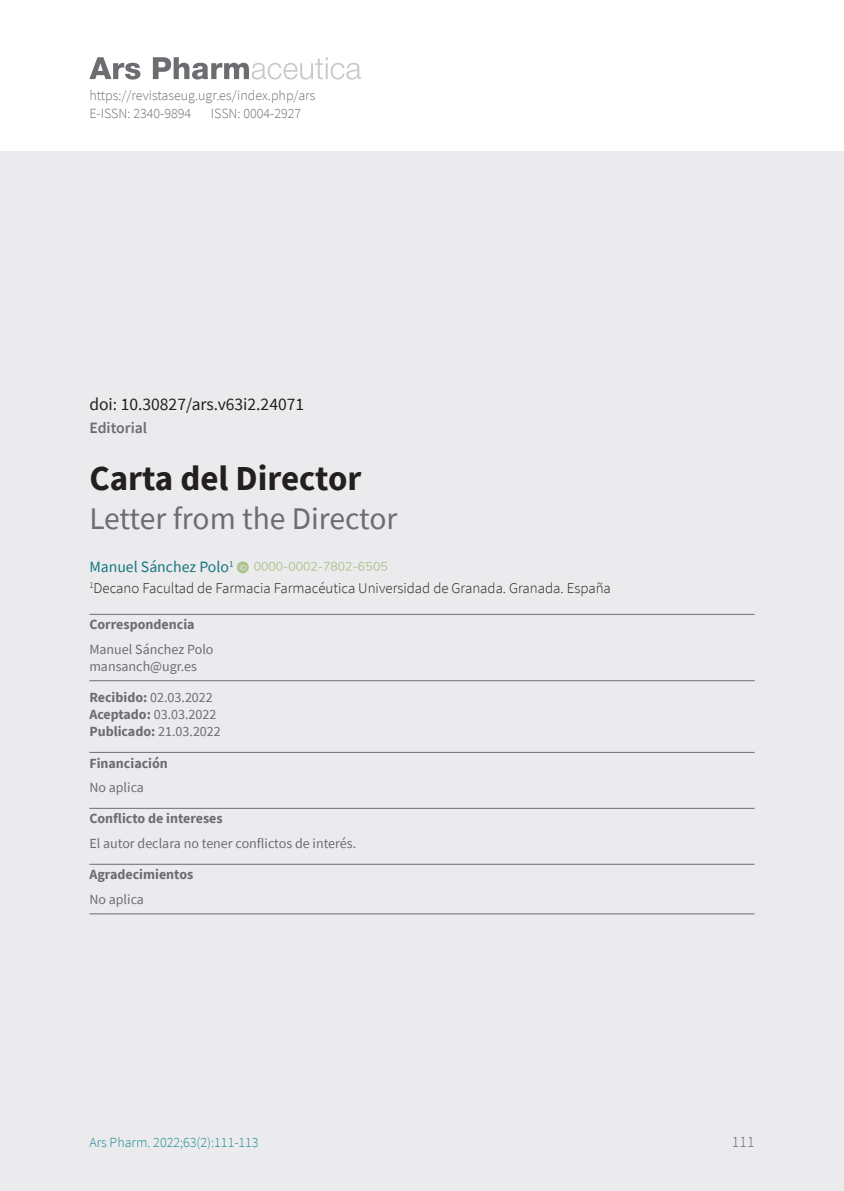
<style>
.page{position:relative;width:844px;height:1191px;background:#fff}
.page>*{position:absolute;margin:0;border:0;box-sizing:border-box;transform-origin:0 0}
.sps_titulo_original{font:700 35px "Source Sans Pro";color:#231f20}
.sps_titulo_traduc{font:31.5px "Source Sans Pro";color:#6c6d70}
.sps_doi{font:17.5px "Source Sans Pro";color:#231f20}
.sps_autores{font:15.75px "Source Sans Pro";color:#16767f}
.sps_seccion{font:600 15.75px "Source Sans Pro";color:#6c6d70}
.t1{font:300 15.75px "Source Sans Pro";color:#6c6d70}
.sps_afiliaciones{font:300 14.88px "Source Sans Pro";color:#231f20}
.sps_texto_metadatos{font:14px "Source Sans Pro";color:#6c6d70}
.t2{font:300 14px "Source Sans Pro";color:#6c6d70}
.sps_titulo_metadatos{font:700 14px "Source Sans Pro";color:#6c6d70}
.t3{font:300 14px "Source Sans Pro";color:#1c8993}
.sps_linea_fin_metada{font:14px "Source Sans Pro";color:#6c6d70}
.sps_texto_metadatos-2{font:700 14px "Source Sans Pro";color:#6c6d70}
.s1{color:#adc38c}
.s2{font-weight:700}
.s3{font-weight:400}
</style>
<div class="page">
<div style="left:0;top:151px;width:843px;height:1040px;background:#ebebed"></div>
<svg style="left:89px;top:57px;width:272px;height:23px"></svg>
<hr style="left:89px;top:614px;width:665px;height:1px;background:#6c6d70">
<hr style="left:89px;top:680px;width:665px;height:1px;background:#6c6d70">
<hr style="left:89px;top:752px;width:665px;height:1px;background:#6c6d70">
<hr style="left:89px;top:808px;width:665px;height:1px;background:#6c6d70">
<hr style="left:89px;top:864px;width:665px;height:1px;background:#6c6d70">
<hr style="left:89px;top:913px;width:665px;height:1px;background:#6c6d70">
<p class="t2" style="left:89px;top:86px;width:227px">https://revistaseug.ugr.es/index.php/ars</p>
<p class="t2" style="left:89px;top:105px;width:103px">E-ISSN: 2340-9894</p>
<p class="t2" style="left:211px;top:105px;width:92px">ISSN: 0004-2927</p>
<p class="sps_doi" style="left:89px;top:393px;width:216px">doi: 10.30827/ars.v63i2.24071</p>
<p class="sps_seccion" style="left:89px;top:418px;width:59px">Editorial</p>
<p class="sps_titulo_original" style="left:89px;top:454px;width:273px">Carta del Director</p>
<p class="sps_titulo_traduc" style="left:89px;top:498px;width:309px">Letter from the Director</p>
<p class="sps_autores" style="left:89px;top:557px;width:161px">Manuel Sánchez Polo<sup>1</sup> <span class="s1">□</span></p>
<p class="sps_afiliaciones" style="left:89px;top:579px;width:523px"><sup>1</sup>Decano Facultad de Farmacia Farmacéutica Universidad de Granada. Granada. España</p>
<p class="sps_titulo_metadatos" style="left:89px;top:615px;width:107px">Correspondencia</p>
<p class="sps_texto_metadatos" style="left:89px;top:640px;width:126px">Manuel Sánchez Polo</p>
<p class="sps_linea_fin_metada" style="left:89px;top:657px;width:109px">mansanch@ugr.es</p>
<p class="sps_texto_metadatos" style="left:89px;top:688px;width:125px"><span class="s2">Recibido:</span> 02.03.2022</p>
<p class="sps_texto_metadatos" style="left:89px;top:705px;width:128px"><span class="s2">Aceptado:</span> 03.03.2022</p>
<p class="sps_texto_metadatos-2" style="left:89px;top:721px;width:133px">Publicado: <span class="s3">21.03.2022</span></p>
<p class="sps_titulo_metadatos" style="left:89px;top:753px;width:80px">Financiación</p>
<p class="sps_texto_metadatos" style="left:89px;top:778px;width:56px">No aplica</p>
<p class="sps_titulo_metadatos" style="left:89px;top:809px;width:135px">Conflicto de intereses</p>
<p class="sps_texto_metadatos" style="left:89px;top:834px;width:268px">El autor declara no tener conflictos de interés.</p>
<p class="sps_titulo_metadatos" style="left:89px;top:865px;width:105px">Agradecimientos</p>
<p class="sps_linea_fin_metada" style="left:89px;top:890px;width:56px">No aplica</p>
<p class="t3" style="left:89px;top:1133px;width:171px">Ars Pharm. 2022;63(2):111-113</p>
<p class="t1" style="left:731px;top:1132px;width:24px">111</p>
</div>
